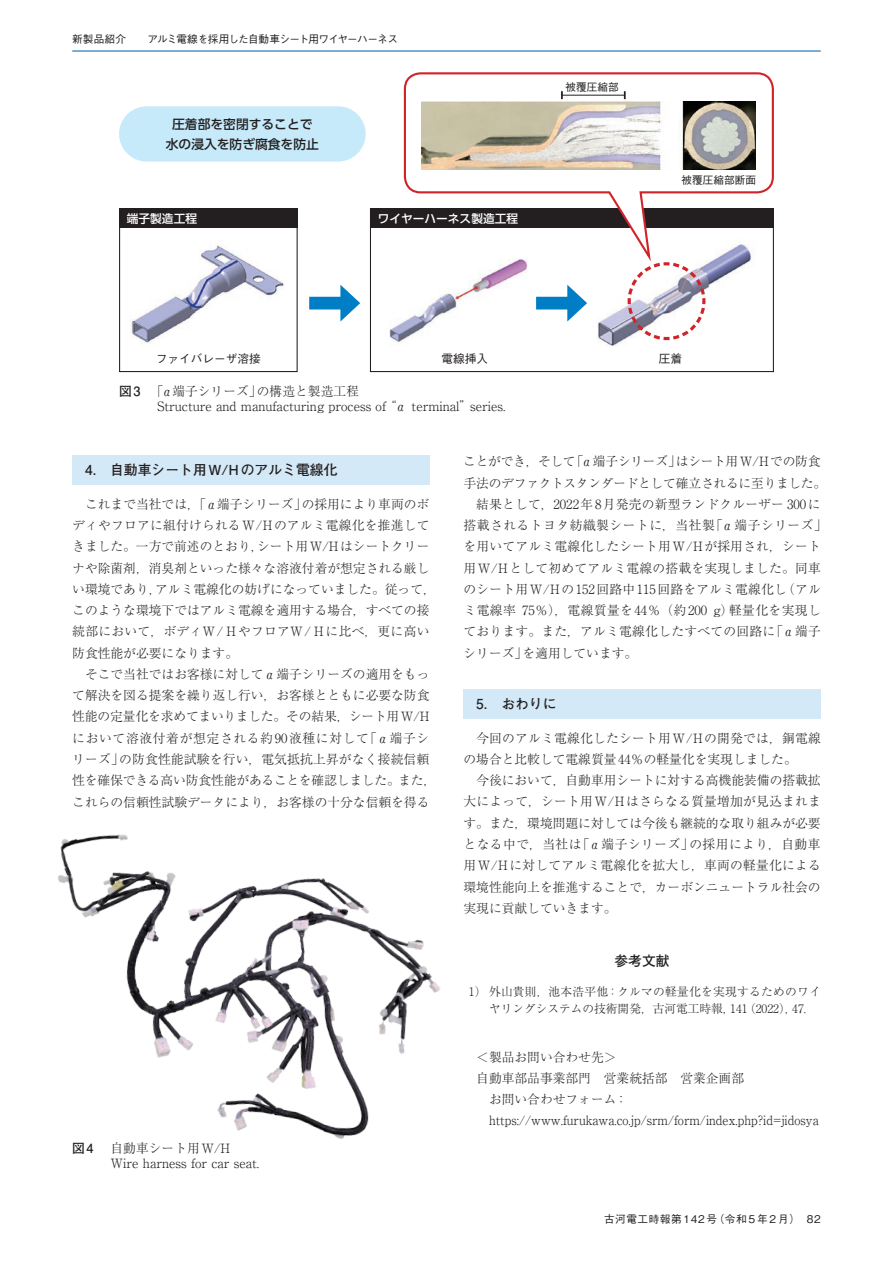
<style>
.page{position:relative;width:893px;height:1263px;background:#fff}
.page>*{position:absolute;margin:0;border:0;box-sizing:border-box;transform-origin:0 0}
.t1{font:700 13.8px "Futo Go B101 Pro";color:#231f20}
.t2{font:300 12.75px/21.3px "Ryumin Pro";color:#231f20}
.t3{font:300 12.75px/21.3px "Ryumin Pro";letter-spacing:.02em;color:#231f20}
.t4{font:300 12.75px "Ryumin Pro";letter-spacing:-.02em;color:#231f20}
.t5{font:300 12.75px "Ryumin Pro";color:#231f20;scale:.95 1}
.t6{font:300 12.75px "Ryumin Pro";letter-spacing:.03em;color:#231f20}
.t7{font:300 12.75px "Ryumin Pro";letter-spacing:.04em;color:#231f20}
.t8{font:500 12.75px/20.2px "UD Shin Go Pro";color:#231f20;text-align:center}
.t9{font:700 12.75px "Futo Go B101 Pro";color:#231f20}
.t10{font:300 11.7px/17px "Ryumin Pro";letter-spacing:.01em;color:#231f20;text-align:center}
.t11{font:500 11.7px "UD Shin Go Pro";color:#fff}
.t12{font:500 11.7px "Gothic BBB Pro";color:#231f20}
.t13{font:500 10.65px "Gothic BBB Pro";letter-spacing:-.055em;color:#231f20}
.t14{font:500 10.65px "Gothic BBB Pro";letter-spacing:.05em;color:#231f20}
.t15{font:500 10.65px "Gothic BBB Pro";color:#231f20}
.s1{font-family:"Futo Go B101 Pro";font-weight:700}
</style>
<div class="page">
<div style="left:72px;top:455px;width:357px;height:30px;background:#d4e9f7"></div>
<div style="left:463px;top:689px;width:358px;height:30px;background:#d4e9f7"></div>
<img style="left:57px;top:834px;width:384px;height:305px">
<div style="left:119px;top:106px;width:247px;height:56px;background:#c6eafa;border-radius:28px"></div>
<img style="left:131px;top:245px;width:153px;height:99px">
<img style="left:389px;top:266px;width:356px;height:81px">
<div style="left:309px;top:297px;width:39px;height:12px;background:#007ec5"></div>
<svg style="left:340px;top:285px;width:20px;height:37px"></svg>
<div style="left:536px;top:297px;width:39px;height:12px;background:#007ec5"></div>
<svg style="left:567px;top:285px;width:20px;height:37px"></svg>
<div style="left:119px;top:208px;width:179px;height:164px;border:1px solid #231f20"></div>
<svg style="left:626px;top:266px;width:81px;height:76px"></svg>
<div style="left:119px;top:208px;width:179px;height:20px;background:#231f20"></div>
<div style="left:370px;top:208px;width:404px;height:20px;background:#231f20"></div>
<svg style="left:403px;top:72px;width:371px;height:194px"></svg>
<img style="left:422px;top:101px;width:333px;height:69px">
<hr style="left:562px;top:95px;width:63px;height:1px;background:#231f20">
<svg style="left:561px;top:91px;width:2px;height:8px"></svg>
<svg style="left:624px;top:91px;width:2px;height:8px"></svg>
<hr style="left:72px;top:50px;width:749px;height:2px;background:#0166b3">
<p class="t13" style="left:72px;top:31px;width:327px">新製品紹介　　アルミ電線を採用した自動車シート用ワイヤーハーネス</p>
<p class="t8" style="left:166px;top:113px;width:155px">圧着部を密閉することで水の浸入を防ぎ腐食を防止</p>
<p class="t11" style="left:127px;top:209px;width:72px">端子製造工程</p>
<p class="t11" style="left:378px;top:209px;width:142px">ワイヤーハーネス製造工程</p>
<p class="t15" style="left:565px;top:79px;width:55px">被覆圧縮部</p>
<p class="t15" style="left:682px;top:171px;width:76px">被覆圧縮部断面</p>
<p class="t12" style="left:156px;top:349px;width:107px">ファイバレーザ溶接</p>
<p class="t12" style="left:441px;top:349px;width:48px">電線挿入</p>
<p class="t12" style="left:659px;top:349px;width:25px">圧着</p>
<p class="t2" style="left:157px;top:383px;width:350px;line-height:14.9px;text-indent:-38px"><span class="s1">図3</span> 「α端子シリーズ」の構造と製造工程<br>Structure and manufacturing process of “α terminal”series.</p>
<p class="t1" style="left:85px;top:459px;width:254px">4.　自動車シート用W/Hのアルミ電線化</p>
<p class="t2" style="left:72px;top:492px;width:365px;text-indent:13px">これまで当社では，「α端子シリーズ」の採用により車両のボディやフロアに組付けられるW/Hのアルミ電線化を推進してきました。一方で前述のとおり，シート用W/Hはシートクリーナや除菌剤，消臭剤といった様々な溶液付着が想定される厳しい環境であり，アルミ電線化の妨げになっていました。従って，このような環境下ではアルミ電線を適用する場合，すべての接続部において，ボディＷ/ＨやフロアＷ/Ｈに比べ，更に高い防食性能が必要になります。</p>
<p class="t2" style="left:72px;top:662px;width:365px;text-align:center">そこで当社ではお客様に対してα端子シリーズの適用をもっ<br>て解決を図る提案を繰り返し行い，お客様とともに必要な防食性能の定量化を求めてまいりました。その結果，シート用W/Hにおいて溶液付着が想定される約90液種に対して「α端子シリーズ」の防食性能試験を行い，電気抵抗上昇がなく接続信頼性を確保できる高い防食性能があることを確認しました。また，これらの信頼性試験データにより，お客様の十分な信頼を得る</p>
<p class="t9" style="left:72px;top:1138px;width:23px">図4</p>
<p class="t2" style="left:111px;top:1140px;width:150px;line-height:14.9px">自動車シート用W/H<br>Wire harness for car seat.</p>
<p class="t4" style="left:463px;top:451px;width:359px">ことができ，そして「α端子シリーズ」はシート用W/Hでの防食</p>
<p class="t4" style="left:463px;top:473px;width:364px">手法のデファクトスタンダードとして確立されるに至りました。</p>
<p class="t2" style="left:476px;top:492px;width:346px">結果として，2022年8月発売の新型ランドクルーザー 300に</p>
<p class="t7" style="left:463px;top:515px;width:365px">搭載されるトヨタ紡織製シートに，当社製「α端子シリーズ」</p>
<p class="t3" style="left:463px;top:535px;width:359px">を用いてアルミ電線化したシート用W/Hが採用され，シート</p>
<p class="t3" style="left:463px;top:556px;width:359px">用W/Hとして初めてアルミ電線の搭載を実現しました。同車</p>
<p class="t2" style="left:463px;top:577px;width:359px">のシート用W/Hの152回路中115回路をアルミ電線化し（アル</p>
<p class="t6" style="left:463px;top:600px;width:359px">ミ電線率 75％），電線質量を44％（約200 g）軽量化を実現し</p>
<p class="t3" style="left:463px;top:620px;width:359px">ております。また，アルミ電線化したすべての回路に「α端子</p>
<p class="t2" style="left:463px;top:641px;width:175px">シリーズ」を適用しています。</p>
<p class="t1" style="left:476px;top:693px;width:82px">5.　おわりに</p>
<p class="t3" style="left:463px;top:726px;width:359px;text-indent:13px">今回のアルミ電線化したシート用W/Hの開発では，銅電線の場合と比較して電線質量44％の軽量化を実現しました。</p>
<p class="t2" style="left:463px;top:769px;width:359px;text-align:justify;text-indent:13px">今後において，自動車用シートに対する高機能装備の搭載拡大によって，シート用W/Hはさらなる質量増加が見込まれます。また，環境問題に対しては今後も継続的な取り組みが必要となる中で，当社は「α端子シリーズ」の採用により，自動車用W/Hに対してアルミ電線化を拡大し，車両の軽量化による環境性能向上を推進することで，カーボンニュートラル社会の実現に貢献していきます。</p>
<p class="t1" style="left:614px;top:950px;width:57px">参考文献</p>
<p class="t10" style="left:469px;top:982px;width:353px">1）外山貴則，池本浩平他：クルマの軽量化を実現するためのワイヤリングシステムの技術開発，古河電工時報，141（2022），47.</p>
<p class="t2" style="left:476px;top:1045px;width:269px">＜製品お問い合わせ先＞<br>自動車部品事業部門　営業統括部　営業企画部　お問い合わせフォーム：</p>
<p class="t5" style="left:489px;top:1110px;width:349px">https://www.furukawa.co.jp/srm/form/index.php?id=jidosya</p>
<p class="t14" style="left:604px;top:1211px;width:218px">古河電工時報第 142 号（令和 5 年 2 月） 82</p>
</div>
